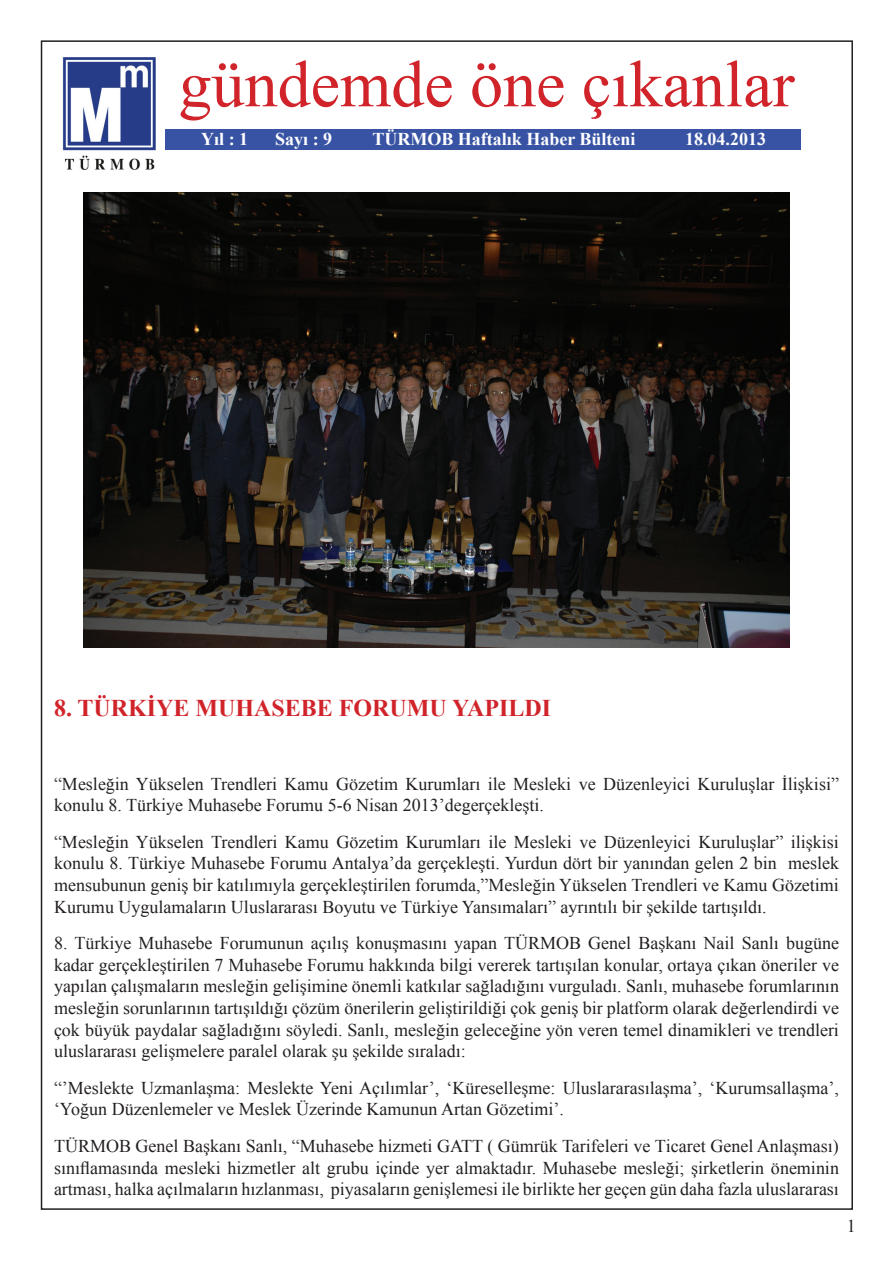
<style>
.page{position:relative;width:893px;height:1263px;background:#fff}
.page>*{position:absolute;margin:0;border:0;box-sizing:border-box;transform-origin:0 0}
.t1{font:66px "Times New Roman";color:#d1232a}
.t2{font:700 24px "Times New Roman";color:#d1232a}
.t3{font:18px/21.6px "Times New Roman";color:#231f20;text-align:justify}
.t4{font:700 18px "Times New Roman";color:#fff}
</style>
<div class="page">
<img style="left:62px;top:57px;width:94px;height:113px">
<div style="left:165px;top:129px;width:635px;height:21px;background:#3853a3"></div>
<img style="left:84px;top:193px;width:705px;height:455px">
<h1 class="t1" style="left:179px;top:38px;width:617px">gündemde öne çıkanlar</h1>
<p class="t4" style="left:201px;top:126px;width:48px">Yıl : 1</p>
<p class="t4" style="left:275px;top:126px;width:59px">Sayı : 9</p>
<p class="t4" style="left:372px;top:126px;width:265px">TÜRMOB Haftalık Haber Bülteni</p>
<p class="t4" style="left:685px;top:126px;width:82px">18.04.2013</p>
<h2 class="t2" style="left:54px;top:691px;width:499px">8. TÜRKİYE MUHASEBE FORUMU YAPILDI</h2>
<p class="t3" style="left:54px;top:772px;width:786px">“Mesleğin Yükselen Trendleri Kamu Gözetim Kurumları ile Mesleki ve Düzenleyici Kuruluşlar İlişkisi” konulu 8. Türkiye Muhasebe Forumu 5-6 Nisan 2013’degerçekleşti.</p>
<p class="t3" style="left:54px;top:830px;width:786px">“Mesleğin Yükselen Trendleri Kamu Gözetim Kurumları ile Mesleki ve Düzenleyici Kuruluşlar” ilişkisi konulu 8. Türkiye Muhasebe Forumu Antalya’da gerçekleşti. Yurdun dört bir yanından gelen 2 bin meslek mensubunun geniş bir katılımıyla gerçekleştirilen forumda,”Mesleğin Yükselen Trendleri ve Kamu Gözetimi Kurumu Uygulamaların Uluslararası Boyutu ve Türkiye Yansımaları” ayrıntılı bir şekilde tartışıldı.</p>
<p class="t3" style="left:54px;top:932px;width:786px">8. Türkiye Muhasebe Forumunun açılış konuşmasını yapan TÜRMOB Genel Başkanı Nail Sanlı bugüne kadar gerçekleştirilen 7 Muhasebe Forumu hakkında bilgi vererek tartışılan konular, ortaya çıkan öneriler ve yapılan çalışmaların mesleğin gelişimine önemli katkılar sağladığını vurguladı. Sanlı, muhasebe forumlarının mesleğin sorunlarının tartışıldığı çözüm önerilerin geliştirildiği çok geniş bir platform olarak değerlendirdi ve çok büyük paydalar sağladığını söyledi. Sanlı, mesleğin geleceğine yön veren temel dinamikleri ve trendleri uluslararası gelişmelere paralel olarak şu şekilde sıraladı:</p>
<p class="t3" style="left:54px;top:1076px;width:786px">“’Meslekte Uzmanlaşma: Meslekte Yeni Açılımlar’, ‘Küreselleşme: Uluslararasılaşma’, ‘Kurumsallaşma’, ‘Yoğun Düzenlemeler ve Meslek Üzerinde Kamunun Artan Gözetimi’.</p>
<p class="t3" style="left:54px;top:1134px;width:786px">TÜRMOB Genel Başkanı Sanlı, “Muhasebe hizmeti GATT ( Gümrük Tarifeleri ve Ticaret Genel Anlaşması) sınıflamasında mesleki hizmetler alt grubu içinde yer almaktadır. Muhasebe mesleği; şirketlerin öneminin artması, halka açılmaların hızlanması, piyasaların genişlemesi ile birlikte her geçen gün daha fazla uluslararası</p>
<p class="t3" style="left:847px;top:1214px;width:10px">1</p>
</div>
